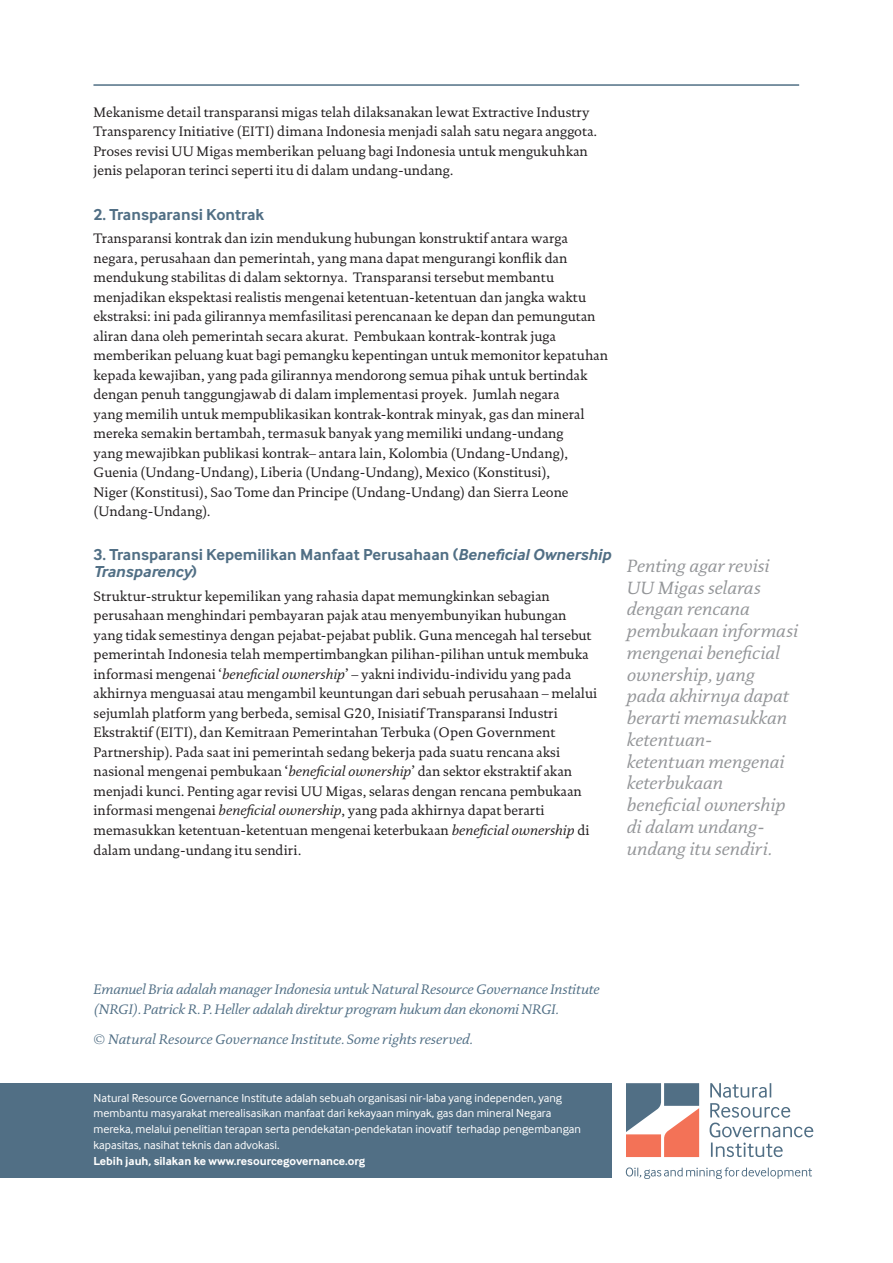
<style>
.page{position:relative;width:893px;height:1263px;background:#fff}
.page>*{position:absolute;margin:0;border:0;box-sizing:border-box;transform-origin:0 0}
.t1{font:italic 18px/21.8px "DTL Documenta T";color:#939598}
.t2{font:700 16.5px/16.5px "Inter Face";color:#516f85}
.t3{font:13.95px/19.5px "DTL Documenta T";color:#231f20}
.t4{font:italic 13.95px/19.5px "DTL Documenta T";letter-spacing:-.01em;color:#516f85}
.t5{font:12px/15.8px "Inter Face";color:#fff}
.t6{font:700 12px "Inter Face";color:#fff}
.s1{font-style:italic}
</style>
<div class="page">
<svg style="left:710px;top:1083px;width:103px;height:74px"></svg>
<svg style="left:626px;top:1083px;width:73px;height:74px"></svg>
<svg style="left:626px;top:1167px;width:186px;height:12px"></svg>
<div style="left:0;top:1083px;width:611px;height:95px;background:#516f85"></div>
<hr style="left:94px;top:85px;width:705px;height:1px;background:#516f85">
<p class="t3" style="left:94px;top:102px;width:505px">Mekanisme detail transparansi migas telah dilaksanakan lewat Extractive Industry Transparency Initiative (EITI) dimana Indonesia menjadi salah satu negara anggota.<br>Proses revisi UU Migas memberikan peluang bagi Indonesia untuk mengukuhkan jenis pelaporan terinci seperti itu di dalam undang-undang.</p>
<p class="t2" style="left:94px;top:206px;width:172px">2. Transparansi Kontrak</p>
<p class="t3" style="left:94px;top:229px;width:516px">Transparansi kontrak dan izin mendukung hubungan konstruktif antara warga negara, perusahaan dan pemerintah, yang mana dapat mengurangi konflik dan mendukung stabilitas di dalam sektornya. Transparansi tersebut membantu menjadikan ekspektasi realistis mengenai ketentuan-ketentuan dan jangka waktu ekstraksi: ini pada gilirannya memfasilitasi perencanaan ke depan dan pemungutan aliran dana oleh pemerintah secara akurat. Pembukaan kontrak-kontrak juga memberikan peluang kuat bagi pemangku kepentingan untuk memonitor kepatuhan kepada kewajiban, yang pada gilirannya mendorong semua pihak untuk bertindak dengan penuh tanggungjawab di dalam implementasi proyek. Jumlah negara<br>yang memilih untuk mempublikasikan kontrak-kontrak minyak, gas dan mineral mereka semakin bertambah, termasuk banyak yang memiliki undang-undang<br>yang mewajibkan publikasi kontrak– antara lain, Kolombia (Undang-Undang), Guenia (Undang-Undang), Liberia (Undang-Undang), Mexico (Konstitusi),<br>Niger (Konstitusi), Sao Tome dan Principe (Undang-Undang) dan Sierra Leone (Undang-Undang).</p>
<p class="t2" style="left:94px;top:547px;width:519px">3. Transparansi Kepemilikan Manfaat Perusahaan (<span class="s1">Beneficial Ownership<br>Transparency</span>)</p>
<p class="t3" style="left:94px;top:586px;width:505px">Struktur-struktur kepemilikan yang rahasia dapat memungkinkan sebagian perusahaan menghindari pembayaran pajak atau menyembunyikan hubungan yang tidak semestinya dengan pejabat-pejabat publik. Guna mencegah hal tersebut pemerintah Indonesia telah mempertimbangkan pilihan-pilihan untuk membuka informasi mengenai ‘<span class="s1">beneficial ownership</span>’ – yakni individu-individu yang pada akhirnya menguasai atau mengambil keuntungan dari sebuah perusahaan – melalui sejumlah platform yang berbeda, semisal G20, Inisiatif Transparansi Industri Ekstraktif (EITI), dan Kemitraan Pemerintahan Terbuka (Open Government Partnership). Pada saat ini pemerintah sedang bekerja pada suatu rencana aksi nasional mengenai pembukaan ‘<span class="s1">beneficial ownership</span>’ dan sektor ekstraktif akan menjadi kunci. Penting agar revisi UU Migas, selaras dengan rencana pembukaan informasi mengenai <span class="s1">beneficial ownership</span>, yang pada akhirnya dapat berarti memasukkan ketentuan-ketentuan mengenai keterbukaan <span class="s1">beneficial ownership</span> di dalam undang-undang itu sendiri.</p>
<p class="t1" style="left:627px;top:555px;width:173px">Penting agar revisi<br>UU Migas selaras dengan rencana pembukaan informasi mengenai beneficial ownership, yang pada akhirnya dapat berarti memasukkan ketentuan-<br>ketentuan mengenai keterbukaan beneficial ownership di dalam undang&shy;undang itu sendiri.</p>
<p class="t4" style="left:94px;top:980px;width:507px">Emanuel Bria adalah manager Indonesia untuk Natural Resource Governance Institute (NRGI). Patrick R. P. Heller adalah direktur program hukum dan ekonomi NRGI.</p>
<p class="t4" style="left:94px;top:1029px;width:380px">© Natural Resource Governance Institute. Some rights reserved.</p>
<p class="t5" style="left:94px;top:1089px;width:489px">Natural Resource Governance Institute adalah sebuah organisasi nir-laba yang independen, yang membantu masyarakat merealisasikan manfaat dari kekayaan minyak, gas dan mineral Negara mereka, melalui penelitian terapan serta pendekatan-pendekatan inovatif terhadap pengembangan kapasitas, nasihat teknis dan advokasi.</p>
<p class="t6" style="left:94px;top:1153px;width:273px">Lebih jauh, silakan ke www.resourcegovernance.org</p>
</div>
